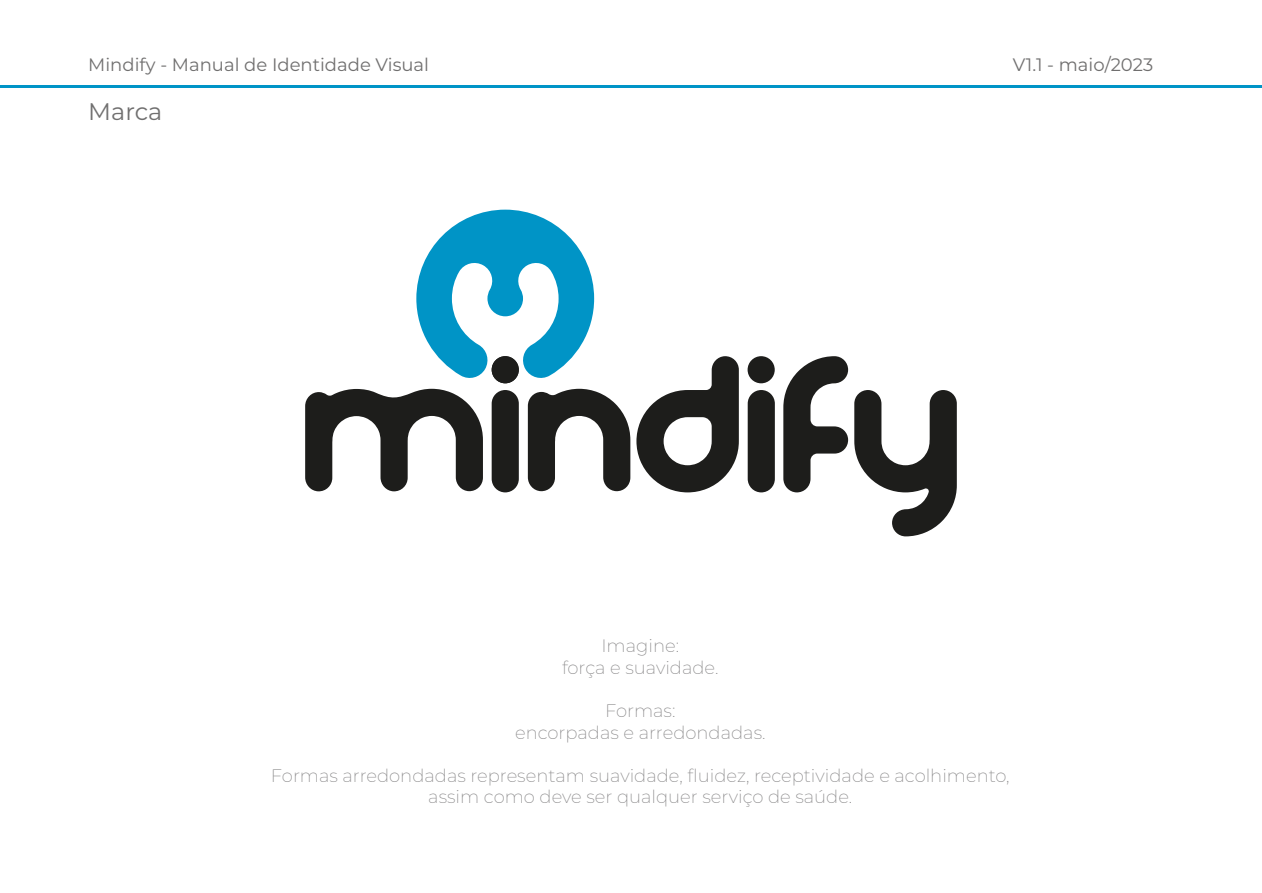
<style>
.page{position:relative;width:1262px;height:893px;background:#fff}
.page>*{position:absolute;margin:0;border:0;box-sizing:border-box;transform-origin:0 0}
.t1{font:24px "Montserrat";color:#706f6f}
.t2{font:200 18px/21.6px "Montserrat";color:#868586;text-align:center}
.t3{font:18px "Montserrat";color:#706f6f}
</style>
<div class="page">
<hr style="left:0;top:85px;width:1262px;height:3px;background:#0094c7">
<svg style="left:305px;top:356px;width:651px;height:180px"></svg>
<div style="left:491px;top:356px;width:28px;height:27px;background:#1d1d1b;border-radius:50%"></div>
<svg style="left:416px;top:210px;width:178px;height:170px"></svg>
<p class="t3" style="left:88px;top:52px;width:342px">Mindify - Manual de Identidade Visual</p>
<h1 class="t1" style="left:88px;top:95px;width:76px">Marca</h1>
<p class="t3" style="left:1012px;top:52px;width:142px">V1.1 - maio/2023</p>
<p class="t2" style="left:562px;top:634px;width:158px">Imagine:<br>força e suavidade.</p>
<p class="t2" style="left:515px;top:699px;width:252px">Formas:<br>encorpadas e arredondadas.</p>
<p class="t2" style="left:271px;top:764px;width:740px">Formas arredondadas representam suavidade, fluidez, receptividade e acolhimento, assim como deve ser qualquer serviço de saúde.</p>
</div>
